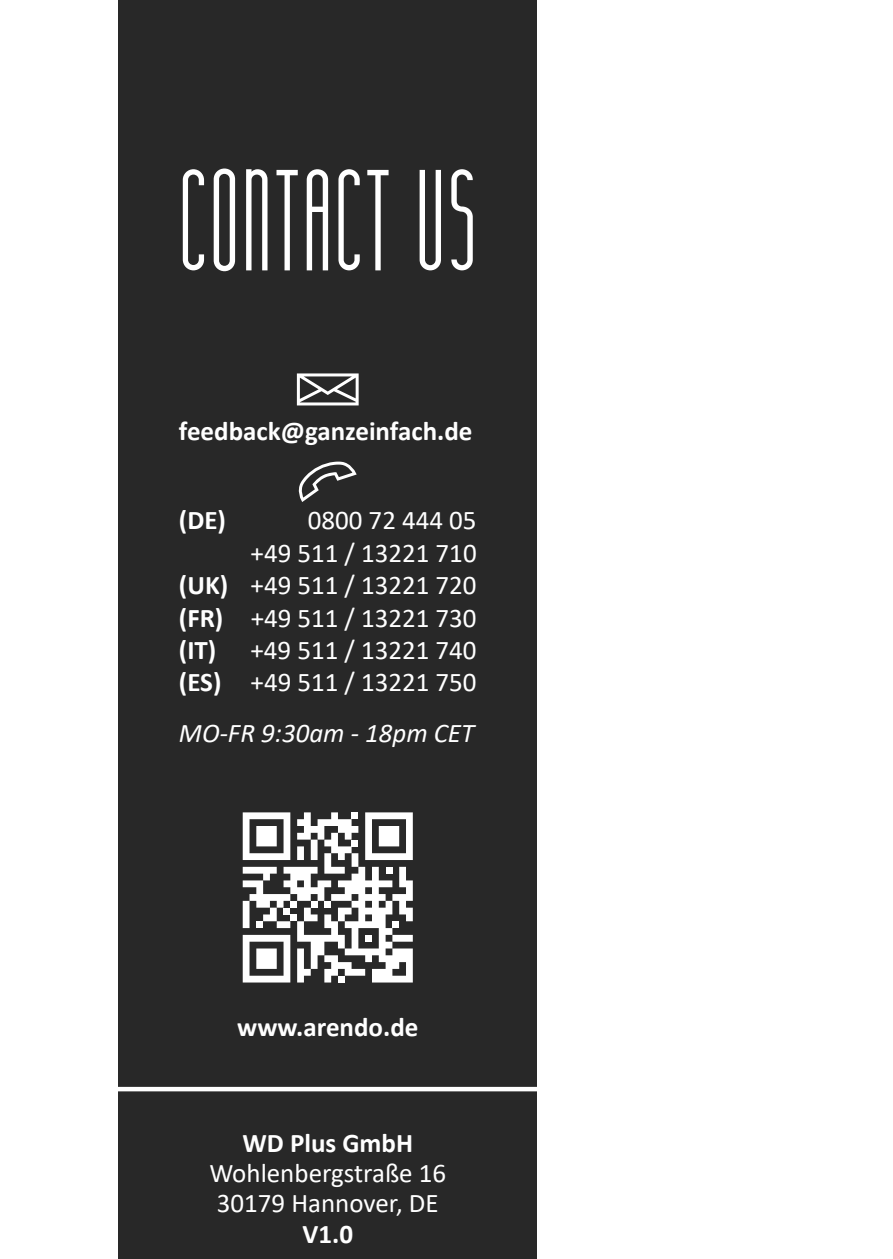
<style>
.page{position:relative;width:893px;height:1259px;background:#fff}
.page>*{position:absolute;margin:0;border:0;box-sizing:border-box;transform-origin:0 0}
.t1{font:138px "Komoda";letter-spacing:.03em;color:#fff}
.t2{font:27px "Calibri";color:#fff}
.t3{font:700 27px "Calibri";color:#fff}
.t4{font:italic 27px "Calibri";color:#fff}
.s1{font-weight:700}
</style>
<div class="page">
<div style="left:119px;top:0;width:418px;height:1259px;background:#282828"></div>
<svg style="left:297px;top:373px;width:62px;height:32px"></svg>
<svg style="left:298px;top:461px;width:59px;height:41px"></svg>
<hr style="left:84px;top:1087px;width:507px;height:4px;background:#fff">
<svg style="left:243px;top:812px;width:170px;height:170px"></svg>
<p class="t1" style="left:180px;top:152px;width:297px">CONTACT US</p>
<p class="t3" style="left:179px;top:412px;width:295px">feedback@ganzeinfach.de</p>
<p class="t3" style="left:179px;top:501px;width:49px">(DE)</p>
<p class="t2" style="left:308px;top:501px;width:170px">0800 72 444 05</p>
<p class="t2" style="left:251px;top:534px;width:228px">+49 511 / 13221 710</p>
<p class="t2" style="left:179px;top:566px;width:299px"><span class="s1">(UK)</span> +49 511 / 13221 720</p>
<p class="t2" style="left:179px;top:599px;width:299px"><span class="s1">(FR)</span> +49 511 / 13221 730</p>
<p class="t3" style="left:179px;top:631px;width:39px">(IT)</p>
<p class="t2" style="left:250px;top:631px;width:228px">+49 511 / 13221 740</p>
<p class="t2" style="left:179px;top:663px;width:299px"><span class="s1">(ES)</span> +49 511 / 13221 750</p>
<p class="t4" style="left:179px;top:714px;width:297px">MO-FR 9:30am - 18pm CET</p>
<p class="t3" style="left:237px;top:1008px;width:183px">www.arendo.de</p>
<p class="t3" style="left:242px;top:1123px;width:172px">WD Plus GmbH</p>
<p class="t2" style="left:209px;top:1154px;width:238px">Wohlenbergstraße 16</p>
<p class="t2" style="left:217px;top:1184px;width:223px">30179 Hannover, DE</p>
<p class="t3" style="left:302px;top:1214px;width:52px">V1.0</p>
</div>
